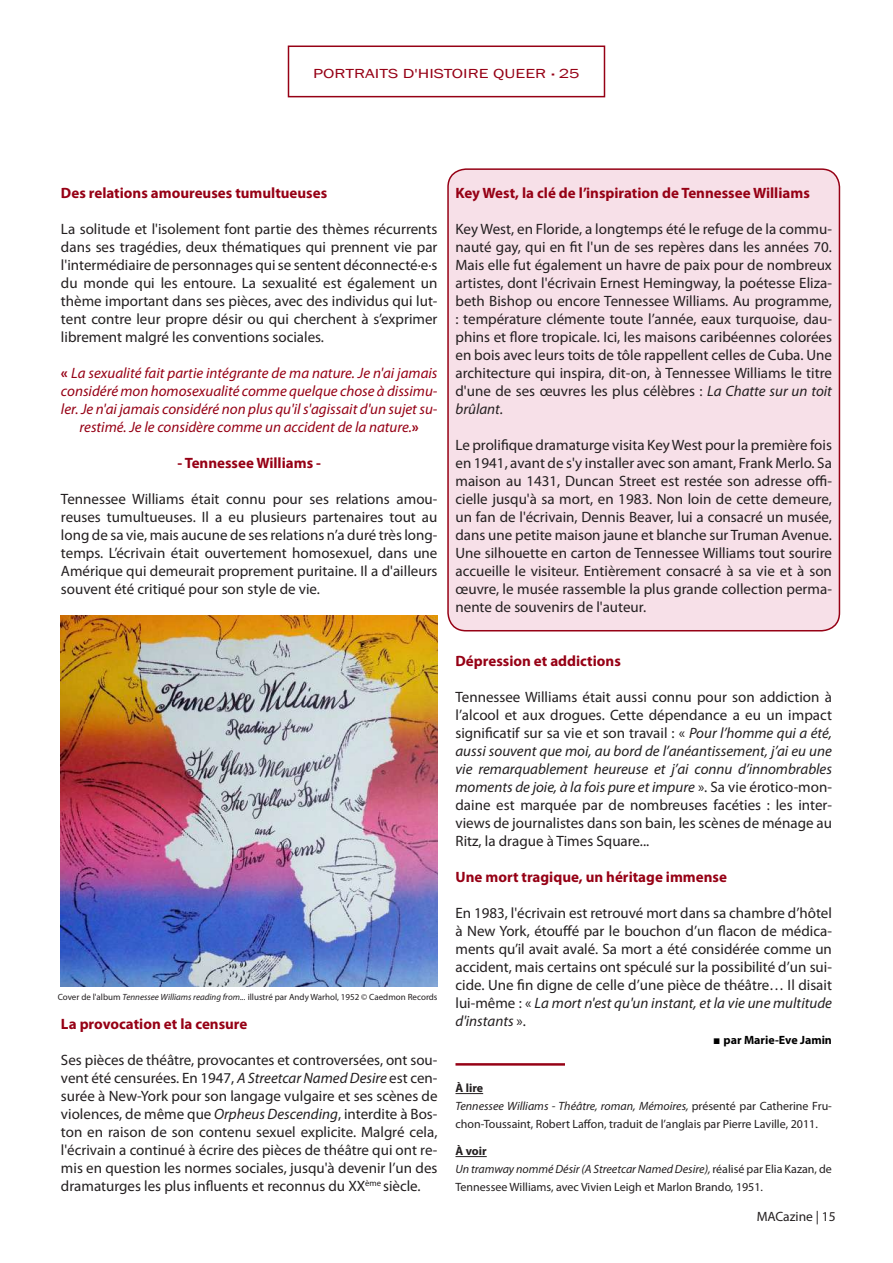
<style>
.page{position:relative;width:893px;height:1263px;background:#fff}
.page>*{position:absolute;margin:0;border:0;box-sizing:border-box;transform-origin:0 0}
.t1{font:15px/18px "Myriad Pro";color:#231f20;text-align:justify}
.t2{font:italic 15px/18px "Myriad Pro";color:#960115;text-align:center}
.t3{font:700 15px "Myriad Pro";color:#960115}
.t4{font:13.5px "Franklin Gothic";color:#960115;scale:1.33 1}
.t5{font:13.5px "Myriad Pro";color:#231f20}
.t6{font:12px/18px "Myriad Pro";color:#231f20}
.t7{font:700 12px "Myriad Pro";color:#000}
.t8{font:9px "Myriad Pro";color:#231f20}
.s1{font-weight:600;font-stretch:condensed}
.s2{font-weight:700;font-style:normal}
.s3{font-style:italic}
.s4{font-family:"Garamond";font-weight:400;font-style:italic}
.s5{font-weight:700}
</style>
<div class="page">
<div style="left:448px;top:169px;width:391px;height:462px;background:#f7e0e8;border-radius:18px"></div>
<div style="left:447px;top:168px;width:393px;height:463px;border:2px solid #960115;border-radius:18px"></div>
<div style="left:288px;top:46px;width:317px;height:51px;border:2px solid #960115"></div>
<svg style="left:455px;top:1093px;width:28px;height:1px"></svg>
<hr style="left:455px;top:1156px;width:32px;height:1px;background:#231f20">
<hr style="left:455px;top:1063px;width:110px;height:3px;background:#960115">
<img style="left:61px;top:615px;width:376px;height:371px">
<p class="t4" style="left:313px;top:65px;width:202px">PORTRAITS D'HISTOIRE QUEER <span class="s1">·</span> 25</p>
<p class="t3" style="left:61px;top:183px;width:268px">Des relations amoureuses tumultueuses</p>
<p class="t1" style="left:61px;top:220px;width:378px">La solitude et l'isolement font partie des thèmes récurrents dans ses tragédies, deux thématiques qui prennent vie par l'intermédiaire de personnages qui se sentent déconnecté·e·s du monde qui les entoure. La sexualité est également un thème important dans ses pièces, avec des individus qui lut&shy;tent contre leur propre désir ou qui cherchent à s’exprimer librement malgré les conventions sociales.</p>
<p class="t2" style="left:61px;top:364px;width:378px"><span class="s2">«</span> La sexualité fait partie intégrante de ma nature. Je n'ai jamais considéré mon homosexualité comme quelque chose à dissimu&shy;ler. Je n'ai jamais considéré non plus qu'il s'agissait d'un sujet su&shy;restimé. Je le considère comme un accident de la nature.<span class="s2">»</span></p>
<p class="t3" style="left:177px;top:453px;width:145px">- Tennessee Williams -</p>
<p class="t1" style="left:61px;top:490px;width:378px">Tennessee Williams était connu pour ses relations amou&shy;reuses tumultueuses. Il a eu plusieurs partenaires tout au long de sa vie, mais aucune de ses relations n’a duré très long&shy;temps. L’écrivain était ouvertement homosexuel, dans une Amérique qui demeurait proprement puritaine. Il a d'ailleurs souvent été critiqué pour son style de vie.</p>
<p class="t8" style="left:58px;top:991px;width:381px">Cover de l'album <span class="s3">Tennessee Williams reading from...</span> illustré par Andy Warhol, 1952 © Caedmon Records</p>
<p class="t3" style="left:61px;top:1014px;width:188px">La provocation et la censure</p>
<p class="t1" style="left:61px;top:1051px;width:378px">Ses pièces de théâtre, provocantes et controversées, ont sou&shy;vent été censurées. En 1947, <span class="s3">A Streetcar Named Desire</span> est cen&shy;surée à New-York pour son langage vulgaire et ses scènes de violences, de même que <span class="s3">Orpheus Descending</span>, interdite à Bos&shy;ton en raison de son contenu sexuel explicite. Malgré cela, l'écrivain a continué à écrire des pièces de théâtre qui ont re&shy;mis en question les normes sociales, jusqu'à devenir l’un des dramaturges les plus influents et reconnus du XX<sup>ème</sup> siècle.</p>
<p class="t3" style="left:455px;top:183px;width:356px">Key West, la clé de l’inspiration de Tennessee Williams</p>
<p class="t1" style="left:455px;top:220px;width:378px">Key West, en Floride, a longtemps été le refuge de la commu&shy;nauté gay, qui en fit l'un de ses repères dans les années 70.<br>Mais elle fut également un havre de paix pour de nombreux artistes, dont l'écrivain Ernest Hemingway, la poétesse Eliza&shy;beth Bishop ou encore Tennessee Williams. Au programme, : température clémente toute l’année, eaux turquoise, dau&shy;phins et flore tropicale. Ici, les maisons caribéennes colorées en bois avec leurs toits de tôle rappellent celles de Cuba. Une architecture qui inspira, dit-on, à Tennessee Williams le titre d'une de ses œuvres les plus célèbres : <span class="s3">La Chatte sur un toit brûlant.</span></p>
<p class="t1" style="left:455px;top:436px;width:378px">Le prolifique dramaturge visita Key West pour la première fois en 1941, avant de s'y installer avec son amant, Frank Merlo. Sa maison au 1431, Duncan Street est restée son adresse offi&shy;cielle jusqu'à sa mort, en 1983. Non loin de cette demeure, un fan de l'écrivain, Dennis Beaver, lui a consacré un musée, dans une petite maison jaune et blanche sur Truman Avenue.<br>Une silhouette en carton de Tennessee Williams tout sourire accueille le visiteur. Entièrement consacré à sa vie et à son œuvre, le musée rassemble la plus grande collection perma&shy;nente de souvenirs de l'auteur.</p>
<p class="t3" style="left:455px;top:651px;width:167px">Dépression et addictions</p>
<p class="t1" style="left:455px;top:688px;width:378px">Tennessee Williams était aussi connu pour son addiction à l’alcool et aux drogues. Cette dépendance a eu un impact significatif sur sa vie et son travail : « <span class="s3">Pour l’homme qui a été, aussi souvent que moi, au bord de l’anéantissement, j’ai eu une vie remarquablement heureuse et j’ai connu d’innombrables moments de joie, à la fois pure et impure</span> ». Sa vie érotico-mon&shy;daine est marquée par de nombreuses facéties : les inter&shy;views de journalistes dans son bain, les scènes de ménage au Ritz, la drague à Times Square...</p>
<p class="t3" style="left:455px;top:867px;width:273px">Une mort tragique, un héritage immense</p>
<p class="t1" style="left:455px;top:904px;width:378px">En 1983, l'écrivain est retrouvé mort dans sa chambre d’hôtel à New York, étouffé par le bouchon d’un flacon de médica&shy;ments qu’il avait avalé. Sa mort a été considérée comme un accident, mais certains ont spéculé sur la possibilité d’un sui&shy;cide. Une fin digne de celle d’une pièce de théâtre… Il disait lui-même : « <span class="s3">La mort n'est qu'un instant, et la vie une multitude d'instants</span> ».</p>
<p class="t7" style="left:713px;top:1032px;width:120px"><span class="s4">■</span> par Marie-Eve Jamin</p>
<p class="t6" style="left:455px;top:1079px;width:378px"><span class="s5">À lire<br></span><span class="s3">Tennessee Williams - Théâtre, roman, Mémoires,</span> présenté par Catherine Fru&shy;chon-Toussaint, Robert Laffon, traduit de l’anglais par Pierre Laville, 2011.</p>
<p class="t6" style="left:455px;top:1142px;width:378px"><span class="s5">À voir<br></span><span class="s3">Un tramway nommé Désir (A Streetcar Named Desire),</span> réalisé par Elia Kazan, de<br>Tennessee Williams, avec Vivien Leigh et Marlon Brando, 1951.</p>
<p class="t5" style="left:757px;top:1208px;width:81px">MACazine | 15</p>
</div>
